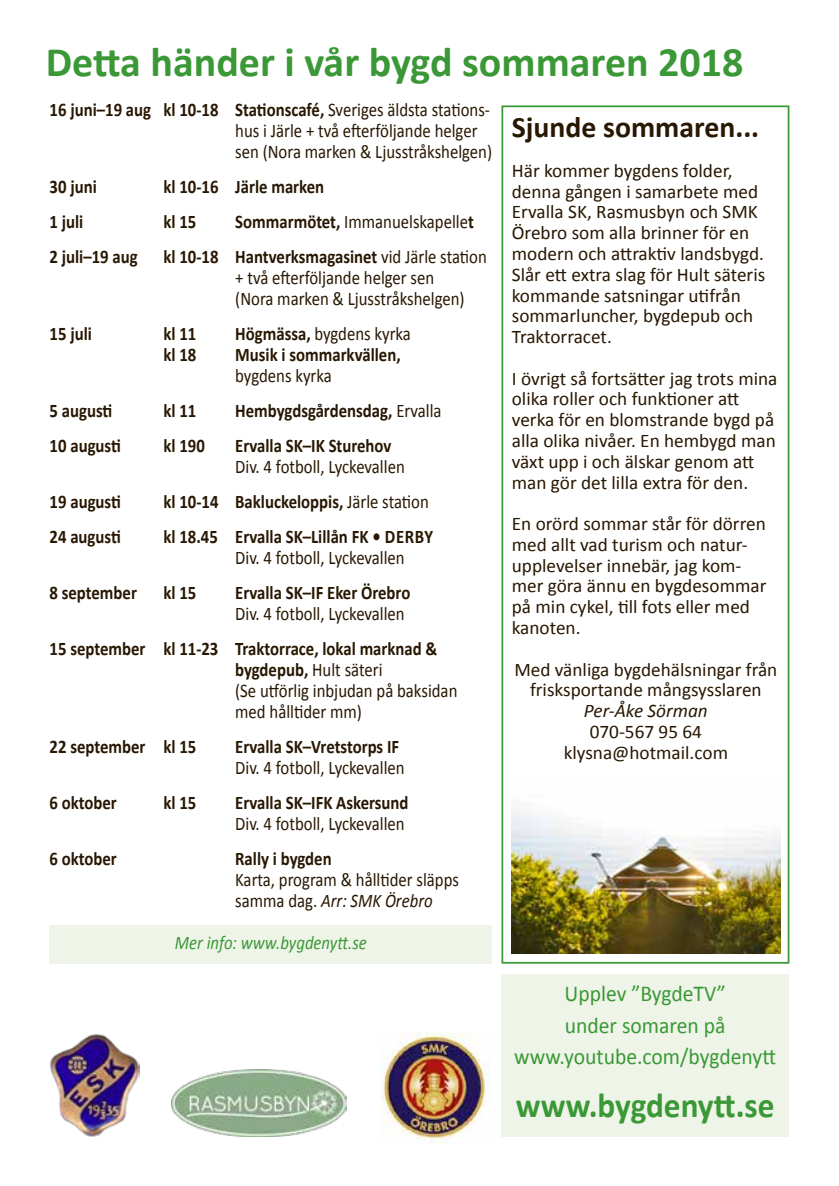
<style>
.page{position:relative;width:839px;height:1186px;background:#fff}
.page>*{position:absolute;margin:0;border:0;box-sizing:border-box;transform-origin:0 0}
.t1{font:700 42px "Calibri";color:#3b9836}
.t2{font:700 35px "Calibri";color:#3b9836;scale:.95 1}
.t3{font:700 29.75px "Calibri";color:#281702}
.t4{font:22.75px/31.5px "Calibri";color:#3b9836;text-align:center;scale:.95 1}
.t5{font:19.25px/20.8px "Calibri";color:#281702}
.t6{font:19.25px/21px "Calibri";color:#281702;scale:.87 1}
.t7{font:700 19.25px "Calibri";color:#281702;scale:.87 1}
.t8{font:italic 19.25px "Calibri";color:#3b9836;scale:.87 1}
.t9{font:italic 19.25px "Calibri";color:#281702}
.s1{font-weight:700}
.s2{font-weight:400}
.s3{font-style:italic}
</style>
<div class="page">
<div style="left:501px;top:105px;width:288px;height:858px;border:2px solid #3b9836"></div>
<div style="left:50px;top:925px;width:442px;height:38px;background:#eef5e8"></div>
<div style="left:501px;top:974px;width:288px;height:162px;background:#eef5e8"></div>
<img style="left:380px;top:1033px;width:110px;height:110px">
<img style="left:50px;top:1034px;width:89px;height:103px">
<img style="left:171px;top:1069px;width:175px;height:67px">
<img style="left:511px;top:811px;width:269px;height:143px">
<h1 class="t1" style="left:46px;top:36px;width:699px">Detta händer i vår bygd sommaren 2018</h1>
<p class="t6" style="left:235px;top:98px;width:297px;text-indent:-186px"><span class="s1">16 juni–19 aug kl 10-18 Stationscafé,</span> Sveriges äldsta stations&shy;hus i Järle + två efterföljande helger sen (Nora marken &amp; Ljusstråkshelgen)</p>
<p class="t7" style="left:50px;top:175px;width:56px">30 juni</p>
<p class="t7" style="left:163px;top:175px;width:186px">kl 10-16 Järle marken</p>
<p class="t7" style="left:50px;top:210px;width:40px">1 juli</p>
<p class="t7" style="left:163px;top:210px;width:39px">kl 15</p>
<p class="t6" style="left:235px;top:210px;width:276px"><span class="s1">Sommarmötet,</span> Immanuelskapelle<span class="s1">t</span></p>
<p class="t7" style="left:50px;top:245px;width:103px">2 juli–19 aug</p>
<p class="t6" style="left:235px;top:245px;width:291px;text-indent:-72px"><span class="s1">kl 10-18 Hantverksmagasinet</span> vid Järle station + två efterföljande helger sen<br>(Nora marken &amp; Ljusstråkshelgen)</p>
<p class="t7" style="left:50px;top:322px;width:50px">15 juli</p>
<p class="t7" style="left:163px;top:322px;width:39px">kl 11</p>
<p class="t6" style="left:235px;top:322px;width:203px"><span class="s1">Högmässa,</span> bygdens kyrka</p>
<p class="t7" style="left:163px;top:343px;width:39px">kl 18</p>
<p class="t7" style="left:235px;top:343px;width:191px">Musik i sommarkvällen,</p>
<p class="t6" style="left:235px;top:364px;width:112px">bygdens kyrka</p>
<p class="t7" style="left:50px;top:399px;width:74px">5 augusti</p>
<p class="t7" style="left:163px;top:399px;width:39px">kl 11</p>
<p class="t7" style="left:235px;top:399px;width:239px">Hembygdsgårdensdag, <span class="s2">Ervalla</span></p>
<p class="t7" style="left:50px;top:434px;width:83px">10 augusti</p>
<p class="t7" style="left:163px;top:434px;width:49px">kl 190</p>
<p class="t7" style="left:235px;top:434px;width:181px">Ervalla SK–IK Sturehov</p>
<p class="t6" style="left:235px;top:455px;width:196px">Div. 4 fotboll, Lyckevallen</p>
<p class="t7" style="left:50px;top:490px;width:83px">19 augusti</p>
<p class="t7" style="left:163px;top:490px;width:306px">kl 10-14 Bakluckeloppis, <span class="s2">Järle station</span></p>
<p class="t7" style="left:50px;top:525px;width:83px">24 augusti</p>
<p class="t7" style="left:163px;top:525px;width:311px">kl 18.45 Ervalla SK–Lillån FK • DERBY</p>
<p class="t6" style="left:235px;top:546px;width:196px">Div. 4 fotboll, Lyckevallen</p>
<p class="t7" style="left:50px;top:581px;width:102px">8 september</p>
<p class="t7" style="left:163px;top:581px;width:39px">kl 15</p>
<p class="t7" style="left:235px;top:581px;width:203px">Ervalla SK–IF Eker Örebro</p>
<p class="t6" style="left:235px;top:602px;width:196px">Div. 4 fotboll, Lyckevallen</p>
<p class="t6" style="left:235px;top:637px;width:257px;text-indent:-185px"><span class="s1">15 september kl 11-23 Traktorrace, lokal marknad &amp; bygdepub,</span> Hult säteri<br>(Se utförlig inbjudan på baksidan med hålltider mm)</p>
<p class="t7" style="left:50px;top:735px;width:170px">22 september kl 15</p>
<p class="t7" style="left:235px;top:735px;width:190px">Ervalla SK–Vretstorps IF</p>
<p class="t6" style="left:235px;top:756px;width:196px">Div. 4 fotboll, Lyckevallen</p>
<p class="t7" style="left:50px;top:791px;width:79px">6 oktober</p>
<p class="t7" style="left:163px;top:791px;width:39px">kl 15</p>
<p class="t7" style="left:235px;top:791px;width:201px">Ervalla SK–IFK Askersund</p>
<p class="t6" style="left:235px;top:812px;width:196px">Div. 4 fotboll, Lyckevallen</p>
<p class="t7" style="left:50px;top:847px;width:79px">6 oktober</p>
<p class="t7" style="left:235px;top:847px;width:112px">Rally i bygden</p>
<p class="t6" style="left:235px;top:868px;width:259px">Karta, program &amp; hålltider släpps samma dag. <span class="s3">Arr: SMK Örebro</span></p>
<p class="t8" style="left:175px;top:931px;width:222px">Mer info: www.bygdenytt.se</p>
<h3 class="t3" style="left:511px;top:108px;width:249px">Sjunde sommaren...</h3>
<p class="t5" style="left:511px;top:159px;width:255px">Här kommer bygdens folder, denna gången i samarbete med<br>Ervalla SK, Rasmusbyn och SMK<br>Örebro som alla brinner för en modern och attraktiv landsbygd.<br>Slår ett extra slag för Hult säteris kommande satsningar utifrån sommarluncher, bygdepub och<br>Traktorracet.</p>
<p class="t5" style="left:511px;top:367px;width:267px">I övrigt så fortsätter jag trots mina olika roller och funktioner att verka för en blomstrande bygd på alla olika nivåer. En hembygd man växt upp i och älskar genom att man gör det lilla extra för den.</p>
<p class="t5" style="left:511px;top:512px;width:256px">En orörd sommar står för dörren med allt vad turism och natur&shy;upplevelser innebär, jag kom&shy;mer göra ännu en bygdesommar på min cykel, till fots eller med kanoten.</p>
<p class="t5" style="left:514px;top:658px;width:264px;text-align:center">Med vänliga bygdehälsningar från frisksportande mångsysslaren</p>
<p class="t9" style="left:583px;top:699px;width:125px">Per-Åke Sörman</p>
<p class="t5" style="left:563px;top:720px;width:166px;text-align:center">070-567 95 64 klysna@hotmail.com</p>
<p class="t4" style="left:514px;top:977px;width:277px">Upplev ”BygdeTV”<br>under somaren på www.youtube.com/bygdenytt</p>
<h2 class="t2" style="left:515px;top:1083px;width:274px">www.bygdenytt.se</h2>
</div>
